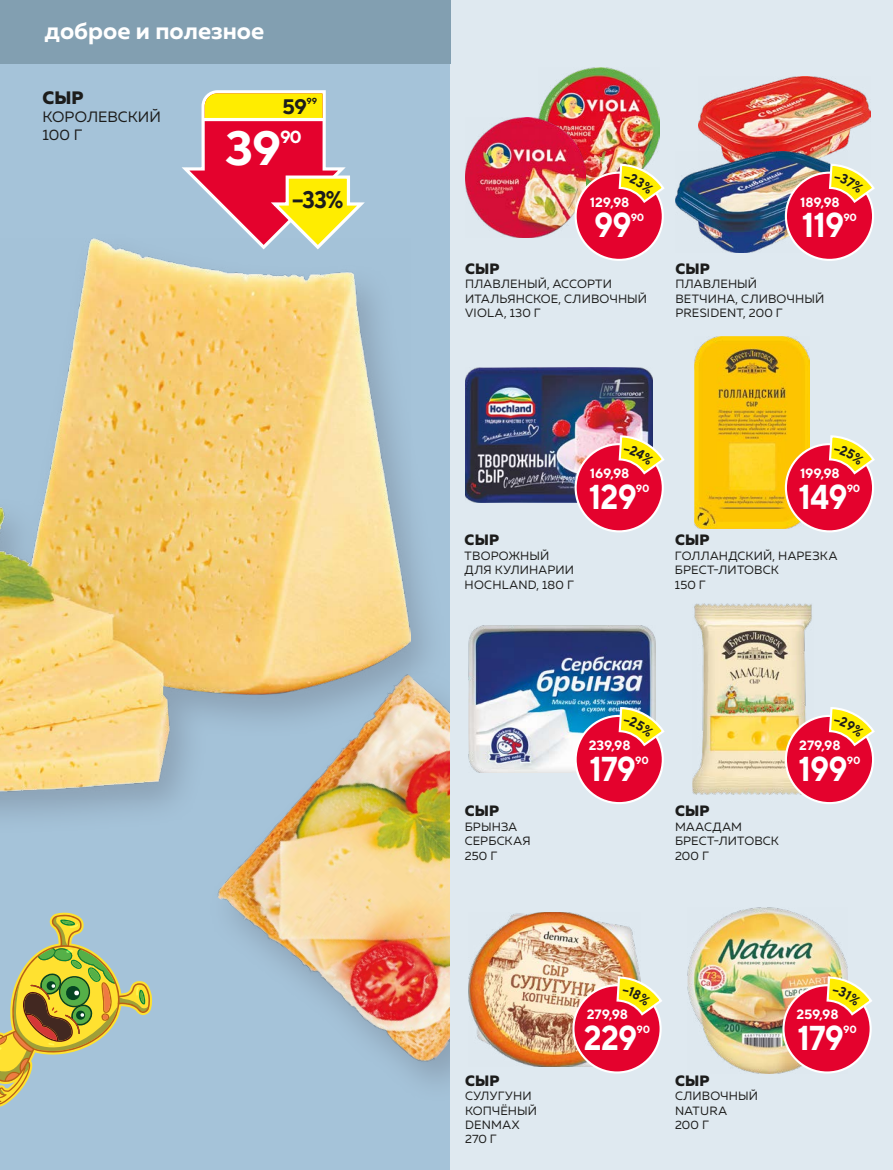
<style>
.page{position:relative;width:893px;height:1170px;background:#fff}
.page>*{position:absolute;margin:0;border:0;box-sizing:border-box;transform-origin:0 0}
.t1{font:700 48px "TT Norms";color:#fff}
.t2{font:700 34.5px "TT Norms";letter-spacing:-.025em;color:#fff;scale:.9 1}
.t3{font:700 24px "Muller";color:#fff}
.t4{font:700 24px "TT Norms";color:#1c1c1b;scale:.9 1}
.t5{font:700 21px "TT Norms";color:#1c1c1b}
.t6{font:800 18px "Muller";color:#1c1c1b}
.t7{font:700 17.55px "TT Norms";color:#fff}
.t8{font:800 15px "Muller";letter-spacing:.015em;color:#1c1c1b}
.t9{font:15px/18px "Muller";color:#1c1c1b}
.t10{font:700 13.5px "TT Norms";letter-spacing:-.015em;color:#fff}
.t11{font:12px/14.4px "Muller";letter-spacing:.015em;color:#1c1c1b}
.t12{font:700 10.5px "TT Norms";letter-spacing:-.025em;color:#fff}
.t13{font:700 8.7px "TT Norms";color:#1c1c1b}
</style>
<div class="page">
<div style="left:0;top:0;width:451px;height:1169px;background:#a5c3d9"></div>
<img style="left:217px;top:671px;width:234px;height:401px">
<div style="left:451px;top:0;width:442px;height:1169px;background:#dfe9f0"></div>
<div style="left:0;top:0;width:451px;height:64px;background:#829fb1"></div>
<svg style="left:182px;top:90px;width:183px;height:139px"></svg>
<hr style="left:204px;top:118px;width:120px;height:3px;background:#fff">
<img style="left:539px;top:67px;width:121px;height:120px">
<img style="left:465px;top:117px;width:121px;height:121px">
<div style="left:576px;top:173px;width:87px;height:87px;background:#e4022d;border-radius:50%"></div>
<img style="left:699px;top:76px;width:172px;height:75px">
<img style="left:675px;top:151px;width:162px;height:102px">
<div style="left:786px;top:173px;width:87px;height:87px;background:#e4022d;border-radius:50%"></div>
<div style="left:785px;top:171px;width:89px;height:90px;border:2px solid #fff;border-radius:50%"></div>
<img style="left:465px;top:367px;width:187px;height:136px">
<div style="left:576px;top:444px;width:87px;height:87px;background:#e4022d;border-radius:50%"></div>
<img style="left:695px;top:336px;width:115px;height:192px">
<div style="left:786px;top:444px;width:87px;height:87px;background:#e4022d;border-radius:50%"></div>
<img style="left:469px;top:625px;width:187px;height:147px">
<div style="left:576px;top:715px;width:87px;height:88px;background:#e4022d;border-radius:50%"></div>
<img style="left:692px;top:603px;width:120px;height:191px">
<div style="left:786px;top:715px;width:87px;height:88px;background:#e4022d;border-radius:50%"></div>
<div style="left:785px;top:714px;width:89px;height:90px;border:2px solid #fff;border-radius:50%"></div>
<img style="left:469px;top:912px;width:171px;height:154px">
<div style="left:573px;top:985px;width:88px;height:87px;background:#e4022d;border-radius:50%"></div>
<div style="left:572px;top:984px;width:90px;height:89px;border:2px solid #fff;border-radius:50%"></div>
<svg style="left:0;top:912px;width:152px;height:194px"></svg>
<img style="left:688px;top:907px;width:160px;height:166px">
<div style="left:783px;top:985px;width:88px;height:87px;background:#e4022d;border-radius:50%"></div>
<div style="left:782px;top:984px;width:90px;height:89px;border:2px solid #fff;border-radius:50%"></div>
<div style="left:0;top:229px;width:450px;height:615px;background:#535764;opacity:.3"></div>
<img style="left:0;top:238px;width:411px;height:561px">
<svg style="left:617px;top:162px;width:47px;height:94px"></svg>
<svg style="left:828px;top:162px;width:47px;height:94px"></svg>
<svg style="left:617px;top:434px;width:48px;height:93px"></svg>
<svg style="left:828px;top:435px;width:47px;height:92px"></svg>
<svg style="left:617px;top:705px;width:48px;height:94px"></svg>
<svg style="left:828px;top:707px;width:47px;height:92px"></svg>
<svg style="left:615px;top:975px;width:47px;height:93px"></svg>
<svg style="left:825px;top:975px;width:47px;height:93px"></svg>
<h3 class="t3" style="left:45px;top:16px;width:221px">доброе и полезное</h3>
<h3 class="t6" style="left:43px;top:87px;width:43px">СЫР</h3>
<p class="t9" style="left:43px;top:108px;width:120px">КОРОЛЕВСКИЙ<br>100 Г</p>
<h3 class="t5" style="left:282px;top:93px;width:26px">59</h3>
<p class="t13" style="left:307px;top:96px;width:12px">99</p>
<h1 class="t1" style="left:225px;top:118px;width:57px">39</h1>
<h3 class="t7" style="left:280px;top:126px;width:23px">90</h3>
<h3 class="t4" style="left:292px;top:184px;width:59px">−33%</h3>
<p class="t10" style="left:590px;top:193px;width:41px">129,98</p>
<p class="t10" style="left:800px;top:193px;width:41px">189,98</p>
<h2 class="t2" style="left:594px;top:203px;width:43px">99</h2>
<p class="t12" style="left:631px;top:210px;width:15px">90</p>
<h2 class="t2" style="left:802px;top:203px;width:49px">119</h2>
<p class="t12" style="left:843px;top:210px;width:15px">90</p>
<p class="t8" style="left:465px;top:259px;width:36px">СЫР</p>
<p class="t11" style="left:465px;top:277px;width:184px">ПЛАВЛЕНЫЙ, АССОРТИ<br>ИТАЛЬЯНСКОЕ, СЛИВОЧНЫЙ<br>VIOLA, 130 Г</p>
<p class="t8" style="left:675px;top:259px;width:36px">СЫР</p>
<p class="t11" style="left:675px;top:277px;width:150px">ПЛАВЛЕНЫЙ<br>ВЕТЧИНА, СЛИВОЧНЫЙ<br>PRESIDENT, 200 Г</p>
<p class="t8" style="left:465px;top:530px;width:36px">СЫР</p>
<p class="t11" style="left:465px;top:548px;width:111px">ТВОРОЖНЫЙ<br>ДЛЯ КУЛИНАРИИ<br>HOCHLAND, 180 Г</p>
<p class="t10" style="left:590px;top:465px;width:41px">169,98</p>
<h2 class="t2" style="left:589px;top:475px;width:55px">129</h2>
<p class="t12" style="left:636px;top:482px;width:15px">90</p>
<p class="t10" style="left:800px;top:465px;width:41px">199,98</p>
<h2 class="t2" style="left:799px;top:475px;width:56px">149</h2>
<p class="t12" style="left:847px;top:482px;width:15px">90</p>
<p class="t8" style="left:675px;top:530px;width:36px">СЫР</p>
<p class="t11" style="left:675px;top:548px;width:164px">ГОЛЛАНДСКИЙ, НАРЕЗКА<br>БРЕСТ-ЛИТОВСК<br>150 Г</p>
<p class="t8" style="left:465px;top:801px;width:36px">СЫР</p>
<p class="t11" style="left:465px;top:819px;width:68px">БРЫНЗА<br>СЕРБСКАЯ<br>250 Г</p>
<p class="t10" style="left:589px;top:736px;width:43px">239,98</p>
<h2 class="t2" style="left:589px;top:746px;width:53px">179</h2>
<p class="t12" style="left:635px;top:753px;width:15px">90</p>
<p class="t8" style="left:675px;top:801px;width:36px">СЫР</p>
<p class="t11" style="left:675px;top:819px;width:105px">МААСДАМ<br>БРЕСТ-ЛИТОВСК<br>200 Г</p>
<p class="t10" style="left:799px;top:736px;width:43px">279,98</p>
<h2 class="t2" style="left:798px;top:746px;width:56px">199</h2>
<p class="t12" style="left:847px;top:753px;width:15px">90</p>
<p class="t8" style="left:465px;top:1070px;width:36px">СЫР</p>
<p class="t11" style="left:465px;top:1088px;width:73px">СУЛУГУНИ<br>КОПЧЁНЫЙ<br>DENMAX<br>270 Г</p>
<p class="t10" style="left:587px;top:1005px;width:43px">279,98</p>
<h2 class="t2" style="left:584px;top:1015px;width:61px">229</h2>
<p class="t12" style="left:637px;top:1023px;width:15px">90</p>
<p class="t8" style="left:675px;top:1070px;width:36px">СЫР</p>
<p class="t11" style="left:675px;top:1088px;width:85px">СЛИВОЧНЫЙ<br>NATURA<br>200 Г</p>
<p class="t10" style="left:796px;top:1005px;width:44px">259,98</p>
<h2 class="t2" style="left:797px;top:1015px;width:53px">179</h2>
<p class="t12" style="left:843px;top:1023px;width:15px">90</p>
</div>
